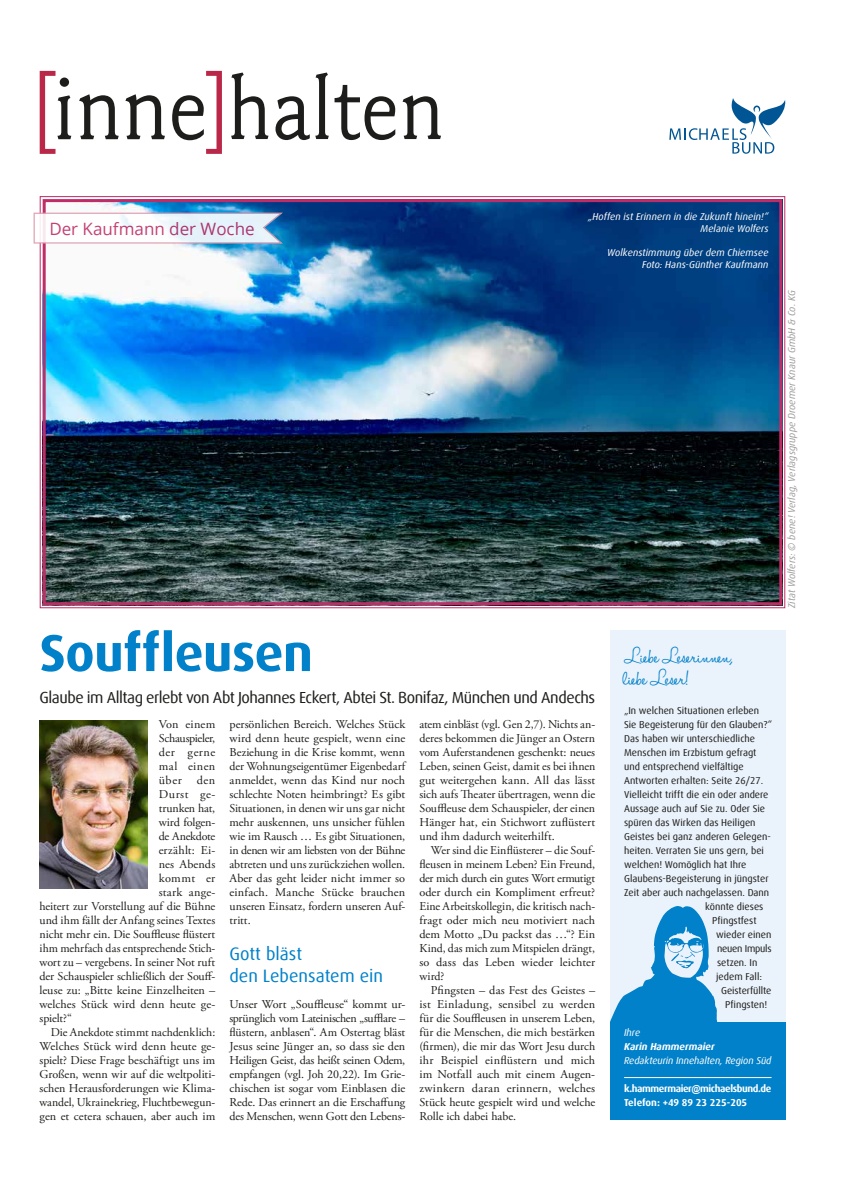
<style>
.page{position:relative;width:842px;height:1191px;background:#fff}
.page>*{position:absolute;margin:0;border:0;box-sizing:border-box;transform-origin:0 0}
.t1{font:700 52px "Dax Offc Pro";letter-spacing:-.01em;color:#0081c9}
.t2{font:24px/22px "Halo Handletter";color:#0081c9}
.t3{font:18px/22px "Dax Offc Pro";color:#0081c9}
.t4{font:17px "Open Sans";color:#be2d67}
.t5{font:16px "Dax Offc Pro";letter-spacing:-.03em;color:#1d1d1b}
.t6{font:12px/14px "Adobe Garamond Pro";color:#1d1d1b;text-align:justify}
.t7{font:12px "Adobe Garamond Pro";letter-spacing:-.03em;color:#1d1d1b}
.t8{font:12px "Adobe Garamond Pro";letter-spacing:.025em;color:#1d1d1b}
.t9{font:12px "Adobe Garamond Pro";letter-spacing:-.02em;color:#1d1d1b}
.t10{font:12px "Adobe Garamond Pro";letter-spacing:.04em;color:#1d1d1b}
.t11{font:12px "Adobe Garamond Pro";letter-spacing:.035em;color:#1d1d1b}
.t12{font:10px "Dax Offc Pro";color:#1d1d1b}
.t13{font:italic 10px/12px "Dax Offc Pro";color:#fff;text-align:right}
.t14{font:italic 10px "Dax Offc Pro";color:#9d9d9c}
.t15{font:700 10px/14px "Dax Offc Pro";letter-spacing:-.04em;color:#fff}
.t16{font:italic 700 10px "Dax Offc Pro";color:#fff}
.t17{font:10px "Dax Offc Pro";letter-spacing:-.025em;color:#1d1d1b}
</style>
<div class="page">
<div style="left:610px;top:630px;width:176px;height:490px;background:#eaf2fb"></div>
<div style="left:610px;top:1022px;width:176px;height:58px;background:#0081c9"></div>
<div style="left:610px;top:1077px;width:176px;height:43px;background:#0081c9"></div>
<hr style="left:624px;top:1077px;width:147px;height:1px;background:#fff">
<svg style="left:610px;top:906px;width:107px;height:116px"></svg>
<img style="left:40px;top:720px;width:107px;height:168px">
<img style="left:39px;top:196px;width:747px;height:413px">
<div style="left:43px;top:199px;width:739px;height:406px;border:3px solid #be2d67"></div>
<svg style="left:33px;top:212px;width:252px;height:32px"></svg>
<svg style="left:79px;top:94px;width:40px;height:45px"></svg>
<svg style="left:125px;top:94px;width:40px;height:45px"></svg>
<svg style="left:231px;top:73px;width:37px;height:66px"></svg>
<svg style="left:275px;top:73px;width:54px;height:67px"></svg>
<svg style="left:335px;top:85px;width:60px;height:55px"></svg>
<svg style="left:403px;top:95px;width:38px;height:44px"></svg>
<svg style="left:40px;top:71px;width:31px;height:83px"></svg>
<svg style="left:172px;top:71px;width:50px;height:83px"></svg>
<svg style="left:669px;top:98px;width:117px;height:56px"></svg>
<h3 class="t4" style="left:49px;top:217px;width:207px">Der Kaufmann der Woche</h3>
<p class="t13" style="left:588px;top:211px;width:182px">„Hoffen ist Erinnern in die Zukunft hinein!“<br>Melanie Wolfers</p>
<p class="t13" style="left:607px;top:247px;width:163px">Wolkenstimmung über dem Chiemsee<br>Foto: Hans-Günther Kaufmann</p>
<h1 class="t1" style="left:40px;top:619px;width:275px">Souffleusen</h1>
<h3 class="t5" style="left:40px;top:687px;width:557px">Glaube im Alltag erlebt von Abt Johannes Eckert, Abtei St. Bonifaz, München und Andechs</h3>
<p class="t6" style="left:159px;top:717px;width:58px">Von einem</p>
<p class="t7" style="left:159px;top:731px;width:58px">Schauspieler,</p>
<p class="t10" style="left:159px;top:745px;width:58px">der gerne</p>
<p class="t11" style="left:159px;top:759px;width:58px">mal einen</p>
<p class="t6" style="left:159px;top:773px;width:58px">über den</p>
<p class="t6" style="left:159px;top:787px;width:58px">Durst ge-</p>
<p class="t6" style="left:159px;top:801px;width:58px">trunken hat,</p>
<p class="t6" style="left:159px;top:815px;width:58px">wird folgen-</p>
<p class="t9" style="left:159px;top:829px;width:58px">de Anekdote</p>
<p class="t8" style="left:159px;top:843px;width:58px">erzählt: Ei-</p>
<p class="t6" style="left:159px;top:857px;width:58px">nes Abends</p>
<p class="t6" style="left:159px;top:871px;width:58px">kommt er</p>
<p class="t6" style="left:159px;top:885px;width:58px">stark ange-</p>
<p class="t6" style="left:40px;top:899px;width:177px">heitert zur Vorstellung auf die Bühne</p>
<p class="t6" style="left:40px;top:913px;width:177px">und ihm fällt der Anfang seines Textes</p>
<p class="t6" style="left:40px;top:927px;width:177px">nicht mehr ein. Die Souffleuse flüstert</p>
<p class="t6" style="left:40px;top:941px;width:177px">ihm mehrfach das entsprechende Stich-</p>
<p class="t6" style="left:40px;top:955px;width:177px">wort zu – vergebens. In seiner Not ruft</p>
<p class="t6" style="left:40px;top:969px;width:177px">der Schauspieler schließlich der Souff-</p>
<p class="t6" style="left:40px;top:983px;width:177px">leuse zu: „Bitte keine Einzelheiten –</p>
<p class="t6" style="left:40px;top:997px;width:177px">welches Stück wird denn heute ge-</p>
<p class="t6" style="left:40px;top:1011px;width:34px">spielt?“</p>
<p class="t6" style="left:51px;top:1025px;width:166px">Die Anekdote stimmt nachdenklich:</p>
<p class="t6" style="left:40px;top:1039px;width:177px">Welches Stück wird denn heute ge-</p>
<p class="t6" style="left:40px;top:1053px;width:177px">spielt? Diese Frage beschäftigt uns im</p>
<p class="t6" style="left:40px;top:1067px;width:177px">Großen, wenn wir auf die weltpoliti-</p>
<p class="t6" style="left:40px;top:1081px;width:177px">schen Herausforderungen wie Klima-</p>
<p class="t6" style="left:40px;top:1095px;width:177px">wandel, Ukrainekrieg, Fluchtbewegun-</p>
<p class="t6" style="left:40px;top:1109px;width:177px">gen et cetera schauen, aber auch im</p>
<p class="t6" style="left:229px;top:717px;width:177px">persönlichen Bereich. Welches Stück wird denn heute gespielt, wenn eine Beziehung in die Krise kommt, wenn der Wohnungseigentümer Eigenbedarf anmeldet, wenn das Kind nur noch schlechte Noten heimbringt? Es gibt Situationen, in denen wir uns gar nicht mehr auskennen, uns unsicher fühlen wie im Rausch … Es gibt Situationen, in denen wir am liebsten von der Bühne abtreten und uns zurückziehen wollen.<br>Aber das geht leider nicht immer so einfach. Manche Stücke brauchen unseren Einsatz, fordern unseren Auf&shy;tritt.</p>
<h3 class="t3" style="left:229px;top:943px;width:155px">Gott bläst<br>den Lebensatem ein</h3>
<p class="t6" style="left:229px;top:997px;width:177px">Unser Wort „Souffleuse“ kommt ur&shy;sprünglich vom Lateinischen „sufflare – flüstern, anblasen“. Am Ostertag bläst Jesus seine Jünger an, so dass sie den Heiligen Geist, das heißt seinen Odem, empfangen (vgl. Joh 20,22). Im Grie&shy;chischen ist sogar vom Einblasen die Rede. Das erinnert an die Erschaffung des Menschen, wenn Gott den Lebens-</p>
<p class="t6" style="left:419px;top:717px;width:177px">atem einbläst (vgl. Gen 2,7). Nichts an&shy;deres bekommen die Jünger an Ostern vom Auferstandenen geschenkt: neues Leben, seinen Geist, damit es bei ihnen gut weitergehen kann. All das lässt sich aufs Theater übertragen, wenn die Souffleuse dem Schauspieler, der einen Hänger hat, ein Stichwort zuflüstert und ihm dadurch weiterhilft.</p>
<p class="t6" style="left:419px;top:843px;width:177px;text-indent:11px">Wer sind die Einflüsterer – die Souf&shy;fleusen in meinem Leben? Ein Freund, der mich durch ein gutes Wort ermutigt oder durch ein Kompliment erfreut?<br>Eine Arbeitskollegin, die kritisch nach&shy;fragt oder mich neu motiviert nach dem Motto „Du packst das …“? Ein Kind, das mich zum Mitspielen drängt, so dass das Leben wieder leichter wird?</p>
<p class="t6" style="left:419px;top:983px;width:177px;text-indent:11px">Pfingsten – das Fest des Geistes – ist Einladung, sensibel zu werden für die Souffleusen in unserem Leben, für die Menschen, die mich bestärken (firmen), die mir das Wort Jesu durch ihr Beispiel einflüstern und mich im Notfall auch mit einem Augen&shy;zwinkern daran erinnern, welches Stück heute gespielt wird und welche Rolle ich dabei habe.</p>
<h2 class="t2" style="left:624px;top:648px;width:110px">Liebe Leserinnen, liebe Leser!</h2>
<p class="t12" style="left:624px;top:704px;width:137px">„In welchen Situationen erleben</p>
<p class="t12" style="left:624px;top:718px;width:150px">Sie Begeisterung für den Glauben?“</p>
<p class="t12" style="left:624px;top:732px;width:132px">Das haben wir unterschiedliche</p>
<p class="t12" style="left:624px;top:746px;width:134px">Menschen im Erzbistum gefragt</p>
<p class="t12" style="left:624px;top:760px;width:121px">und entsprechend vielfältige</p>
<p class="t12" style="left:624px;top:774px;width:141px">Antworten erhalten: Seite 26/27.</p>
<p class="t12" style="left:624px;top:788px;width:146px">Vielleicht trifft die ein oder andere</p>
<p class="t12" style="left:624px;top:802px;width:143px">Aussage auch auf Sie zu. Oder Sie</p>
<p class="t12" style="left:624px;top:816px;width:133px">spüren das Wirken das Heiligen</p>
<p class="t12" style="left:624px;top:830px;width:148px">Geistes bei ganz anderen Gelegen-</p>
<p class="t12" style="left:624px;top:844px;width:141px">heiten. Verraten Sie uns gern, bei</p>
<p class="t12" style="left:624px;top:858px;width:124px">welchen! Womöglich hat Ihre</p>
<p class="t12" style="left:624px;top:872px;width:146px">Glaubens-Begeisterung in jüngster</p>
<p class="t12" style="left:624px;top:886px;width:147px">Zeit aber auch nachgelassen. Dann</p>
<p class="t12" style="left:705px;top:900px;width:60px">könnte dieses</p>
<p class="t12" style="left:712px;top:914px;width:46px">Pfingstfest</p>
<p class="t12" style="left:716px;top:928px;width:57px">wieder einen</p>
<p class="t17" style="left:717px;top:942px;width:56px">neuen Impuls</p>
<p class="t12" style="left:717px;top:956px;width:42px">setzen. In</p>
<p class="t12" style="left:716px;top:970px;width:47px">jedem Fall:</p>
<p class="t12" style="left:721px;top:984px;width:52px">Geisterfüllte</p>
<p class="t12" style="left:725px;top:998px;width:44px">Pfingsten!</p>
<p class="t13" style="left:624px;top:1026px;width:18px">Ihre</p>
<p class="t16" style="left:624px;top:1040px;width:92px">Karin Hammermaier</p>
<p class="t13" style="left:624px;top:1054px;width:149px">Redakteurin Innehalten, Region Süd</p>
<p class="t15" style="left:624px;top:1081px;width:149px">k.hammermaier@michaelsbund.de<br>Telefon: +49 89 23 225-205</p>
<p class="t14" style="left:785px;top:608px;width:319px;rotate:-90deg">Zitat Wolfers: © bene! Verlag, Verlagsgruppe Droemer Knaur GmbH &amp; Co. KG</p>
</div>
